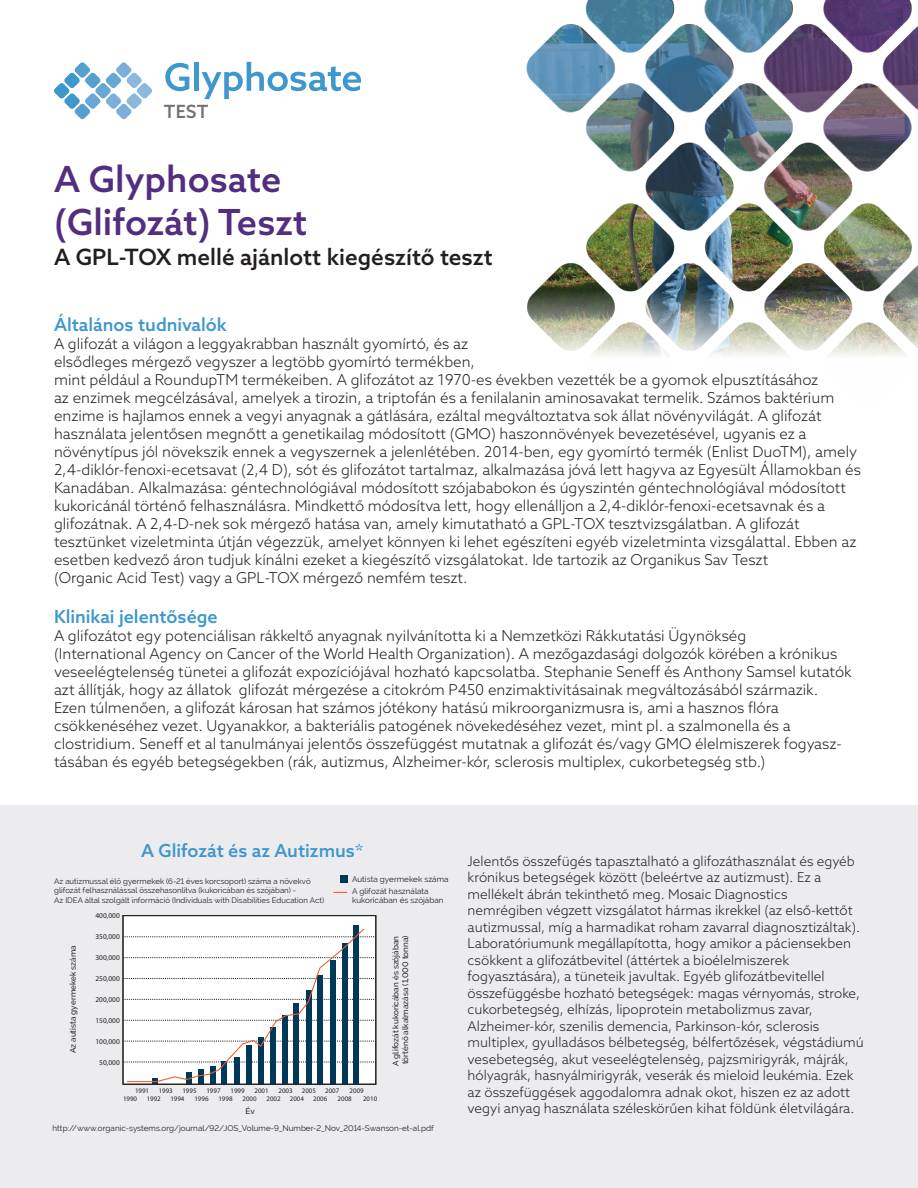
<style>
.page{position:relative;width:918px;height:1188px;background:#fff}
.page>*{position:absolute;margin:0;border:0;box-sizing:border-box;transform-origin:0 0}
.MDX_Purple_Headline_-_24pt{font:500 36px/43.2px "Azo Sans";color:#522e81}
.MDX_Black_Subtitle_-_15pt{font:500 22.5px "Azo Sans";color:#231f20}
.t1{font:500 18.15px "Azo Sans";color:#717271}
.MDX_Subhead_-_12pt_-_Color_Test_Specific{font:500 18px "Azo Sans";color:#3e97cd}
.MDX_Body_Copy_-_10pt{font:300 15px/18px "Azo Sans";color:#231f20}
.MDX_Body_Copy_-_10pt-2{font:300 13.5px/16.5px "Azo Sans";color:#231f20}
.t2{font:8.1px/12px "Raleway";color:#231f20}
.t3{font:500 8.1px/9.8px "Raleway";color:#231f20}
.t4{font:7.8px/9.4px "Raleway";color:#231f20}
.t5{font:7.35px "Myriad Pro";color:#231f20}
.t6{font:6.9px/8.6px "Myriad Pro";color:#231f20}
.s1{font-weight:500}
.s2{color:#f25b21}
</style>
<div class="page">
<img style="left:526px;top:0;width:392px;height:356px">
<div style="left:0;top:805px;width:918px;height:383px;background:#ececee"></div>
<div style="left:123px;top:916px;width:253px;height:168px;background:#fff"></div>
<div style="left:353px;top:925px;width:6px;height:159px;background:#003859"></div>
<div style="left:340px;top:876px;width:7px;height:7px;background:#003859"></div>
<svg style="left:333px;top:892px;width:14px;height:1px"></svg>
<svg style="left:124px;top:928px;width:250px;height:155px"></svg>
<div style="left:122px;top:915px;width:254px;height:170px;border:1px solid #231f20"></div>
<svg style="left:54px;top:62px;width:98px;height:57px"></svg>
<svg style="left:165px;top:63px;width:24px;height:28px"></svg>
<div style="left:194px;top:62px;width:5px;height:29px;background:#3e97cd"></div>
<svg style="left:202px;top:62px;width:159px;height:37px"></svg>
<p class="t1" style="left:164px;top:100px;width:46px">TEST</p>
<p class="MDX_Purple_Headline_-_24pt" style="left:54px;top:157px;width:255px">A Glyphosate (Glifozát) Teszt</p>
<p class="MDX_Black_Subtitle_-_15pt" style="left:54px;top:242px;width:440px">A GPL-TOX mellé ajánlott kiegészítő teszt</p>
<p class="MDX_Subhead_-_12pt_-_Color_Test_Specific" style="left:54px;top:313px;width:174px">Általános tudnivalók</p>
<p class="MDX_Body_Copy_-_10pt" style="left:54px;top:334px;width:809px">A glifozát a világon a leggyakrabban használt gyomírtó, és az<br>elsődleges mérgező vegyszer a legtöbb gyomírtó termékben,<br>mint például a RoundupTM termékeiben. A glifozátot az 1970-es években vezették be a gyomok elpusztításához<br>az enzimek megcélzásával, amelyek a tirozin, a triptofán és a fenilalanin aminosavakat termelik. Számos baktérium enzime is hajlamos ennek a vegyi anyagnak a gátlására, ezáltal megváltoztatva sok állat növényvilágát. A glifozát használata jelentősen megnőtt a genetikailag módosított (GMO) haszonnövények bevezetésével, ugyanis ez a növénytípus jól növekszik ennek a vegyszernek a jelenlétében. 2014-ben, egy gyomírtó termék (Enlist DuoTM), amely 2,4-diklór-fenoxi-ecetsavat (2,4 D), sót és glifozátot tartalmaz, alkalmazása jóvá lett hagyva az Egyesült Államokban és Kanadában. Alkalmazása: géntechnológiával módosított szójababokon és úgyszintén géntechnológiával módosított kukoricánál történő felhasználásra. Mindkettő módosítva lett, hogy ellenálljon a 2,4-diklór-fenoxi-ecetsavnak és a glifozátnak. A 2,4-D-nek sok mérgező hatása van, amely kimutatható a GPL-TOX tesztvizsgálatban. A glifozát tesztünket vizeletminta útján végezzük, amelyet könnyen ki lehet egészíteni egyéb vizeletminta vizsgálattal. Ebben az esetben kedvező áron tudjuk kínálni ezeket a kiegészítő vizsgálatokat. Ide tartozik az Organikus Sav Teszt<br>(Organic Acid Test) vagy a GPL-TOX mérgező nemfém teszt.</p>
<p class="MDX_Subhead_-_12pt_-_Color_Test_Specific" style="left:54px;top:604px;width:165px">Klinikai jelentősége</p>
<p class="MDX_Body_Copy_-_10pt" style="left:54px;top:626px;width:799px">A glifozátot egy potenciálisan rákkeltő anyagnak nyilvánította ki a Nemzetközi Rákkutatási Ügynökség<br>(International Agency on Cancer of the World Health Organization). A mezőgazdasági dolgozók körében a krónikus veseelégtelenség tünetei a glifozát expozíciójával hozható kapcsolatba. Stephanie Seneff és Anthony Samsel kutatók azt állítják, hogy az állatok glifozát mérgezése a citokróm P450 enzimaktivitásainak megváltozásából származik.<br>Ezen túlmenően, a glifozát károsan hat számos jótékony hatású mikroorganizmusra is, ami a hasznos flóra csökkenéséhez vezet. Ugyanakkor, a bakteriális patogének növekedéséhez vezet, mint pl. a szalmonella és a clostridium. Seneff et al tanulmányai jelentős összefüggést mutatnak a glifozát és/vagy GMO élelmiszerek fogyasz&shy;tásában és egyéb betegségekben (rák, autizmus, Alzheimer-kór, sclerosis multiplex, cukorbetegség stb.)</p>
<p class="MDX_Subhead_-_12pt_-_Color_Test_Specific" style="left:141px;top:839px;width:223px">A Glifozát és az Autizmus*</p>
<p class="t4" style="left:54px;top:876px;width:271px">Az autizmussal élő gyermekek (6-21 éves korcsoport) száma a növekvő glifozát felhasználással összehasonlítva (kukoricában és szójában) -<br>Az IDEA által szolgált információ (Individuals with Disabilities Education Act)</p>
<p class="t2" style="left:352px;top:873px;width:98px">Autista gyermekek száma<br>A glifozát használata</p>
<p class="t2" style="left:352px;top:894px;width:93px">kukoricában és szójában</p>
<p class="t5" style="left:95px;top:911px;width:26px">400,000</p>
<p class="t5" style="left:95px;top:932px;width:26px">350,000</p>
<p class="t5" style="left:95px;top:953px;width:26px">300,000</p>
<p class="t5" style="left:95px;top:974px;width:26px">250,000</p>
<p class="t5" style="left:95px;top:995px;width:26px">200,000</p>
<p class="t5" style="left:95px;top:1016px;width:26px">150,000</p>
<p class="t5" style="left:95px;top:1037px;width:26px">100,000</p>
<p class="t5" style="left:99px;top:1058px;width:22px">50,000</p>
<p class="t3" style="left:68px;top:1053px;width:110px;rotate:-90deg">Az autista gyermekek száma</p>
<p class="t3" style="left:391px;top:1066px;width:132px;rotate:-90deg">A glifozát kukoricában és szójában történő alkalmazása (1,000 tonna)</p>
<p class="t6" style="left:313px;top:1086px;width:28px;text-indent:12px">2007<br>2006</p>
<p class="t6" style="left:338px;top:1086px;width:28px;text-indent:12px">2009<br>2008</p>
<p class="t6" style="left:363px;top:1095px;width:16px">2010</p>
<p class="t2" style="left:48px;top:1103px;width:387px;line-height:16.2px;text-indent:198px"><span class="s1">Év<br></span><span class="s2">*</span> http://www.organic-systems.org/journal/92/JOS_Volume-9_Number-2_Nov_2014-Swanson-et-al.pdf</p>
<p class="t6" style="left:123px;top:1086px;width:28px;text-indent:12px">1991<br>1990</p>
<p class="t6" style="left:147px;top:1086px;width:28px;text-indent:12px">1993<br>1992</p>
<p class="t6" style="left:170px;top:1086px;width:28px;text-indent:12px">1995<br>1994</p>
<p class="t6" style="left:194px;top:1086px;width:28px;text-indent:12px">1997<br>1996</p>
<p class="t6" style="left:218px;top:1086px;width:28px;text-indent:12px">1999<br>1998</p>
<p class="t6" style="left:242px;top:1086px;width:28px;text-indent:12px">2001<br>2000</p>
<p class="t6" style="left:267px;top:1086px;width:28px;text-indent:12px">2003<br>2002</p>
<p class="t6" style="left:290px;top:1086px;width:28px;text-indent:12px">2005<br>2004</p>
<p class="MDX_Body_Copy_-_10pt-2" style="left:468px;top:853px;width:398px">Jelentős összefügés tapasztalható a glifozáthasználat és egyéb krónikus betegségek között (beleértve az autizmust). Ez a mellékelt ábrán tekinthető meg. Mosaic Diagnostics nemrégiben végzett vizsgálatot hármas ikrekkel (az első-kettőt autizmussal, míg a harmadikat roham zavarral diagnosztizáltak).<br>Laboratóriumunk megállapította, hogy amikor a páciensekben csökkent a glifozátbevitel (áttértek a bioélelmiszerek fogyasztására), a tüneteik javultak. Egyéb glifozátbevitellel összefüggésbe hozható betegségek: magas vérnyomás, stroke, cukorbetegség, elhízás, lipoprotein metabolizmus zavar, Alzheimer-kór, szenilis demencia, Parkinson-kór, sclerosis multiplex, gyulladásos bélbetegség, bélfertőzések, végstádiumú vesebetegség, akut veseelégtelenség, pajzsmirigyrák, májrák, hólyagrák, hasnyálmirigyrák, veserák és mieloid leukémia. Ezek az összefüggések aggodalomra adnak okot, hiszen ez az adott vegyi anyag használata széleskörűen kihat földünk életvilágára.</p>
</div>
